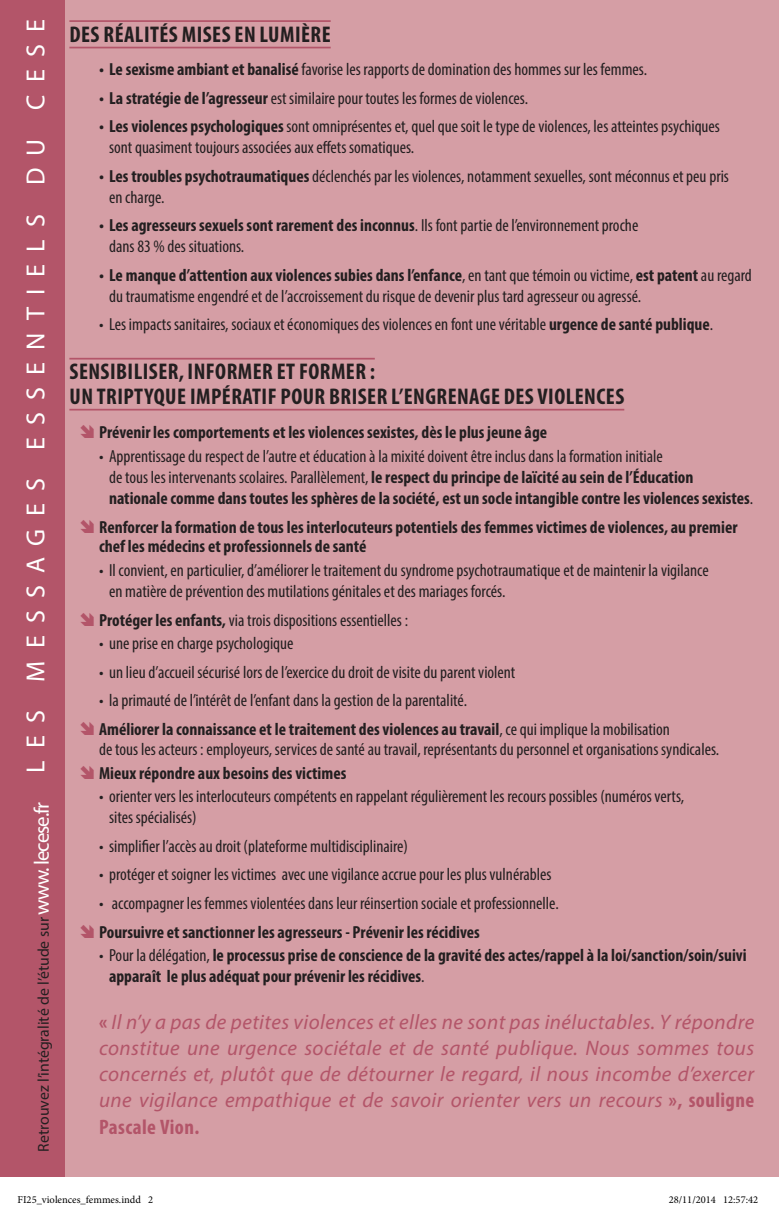
<style>
.page{position:relative;width:779px;height:1208px;background:#fff}
.page>*{position:absolute;margin:0;border:0;box-sizing:border-box;transform-origin:0 0}
.denomination_section{font:26.25px "Myriad Pro";letter-spacing:.46em;color:#fff}
.proposition_gros_tit{font:700 condensed 22.75px/24.5px "Myriad Pro";letter-spacing:.02em;color:#231f20}
.encadré_chiffres_clé{font:italic 21px/26.2px "Myriad Pro";letter-spacing:.02em;color:#b35569;text-align:justify}
.t1{font:condensed 17.5px/21px "Myriad Pro";color:#231f20}
.t2{font:700 condensed 17.5px/21px "Myriad Pro";color:#231f20}
.proposition_alinéa{font:15.75px "Myriad Pro";color:#231f20}
.t3{font:10.5px "Minion Pro";color:#000}
.s1{font-size:21px;color:#fff}
.s2{font-weight:700}
.s3{font-weight:400}
.s4{font-weight:700;font-style:normal;font-stretch:condensed}
</style>
<div class="page">
<div style="left:64px;top:0;width:715px;height:1176px;background:#d59ea5"></div>
<hr style="left:69px;top:20px;width:262px;height:2px;background:#b35569">
<hr style="left:69px;top:47px;width:262px;height:1px;background:#b35569">
<hr style="left:69px;top:358px;width:306px;height:1px;background:#b35569">
<hr style="left:69px;top:409px;width:555px;height:1px;background:#b35569">
<div style="left:0;top:0;width:64px;height:1176px;background:#b35569"></div>
<svg style="left:81px;top:424px;width:13px;height:14px"></svg>
<svg style="left:81px;top:519px;width:13px;height:13px"></svg>
<svg style="left:81px;top:612px;width:13px;height:13px"></svg>
<svg style="left:81px;top:722px;width:13px;height:13px"></svg>
<svg style="left:81px;top:765px;width:13px;height:13px"></svg>
<svg style="left:81px;top:924px;width:13px;height:13px"></svg>
<p class="denomination_section" style="left:20px;top:797px;width:779px;rotate:-90deg">LLES MESSAGES ESSENTIELS DU CESE</p>
<p class="proposition_alinéa" style="left:34px;top:1151px;width:351px;rotate:-90deg">Retrouvez l’intégralité de l’étude sur <span class="s1">www. lecese.fr</span></p>
<p class="proposition_gros_tit" style="left:70px;top:21px;width:263px">DES RÉALITÉS MISES EN LUMIÈRE</p>
<p class="t1" style="left:99px;top:59px;width:549px"><span class="s2">• Le sexisme ambiant et banalisé</span> favorise les rapports de domination des hommes sur les femmes.</p>
<p class="t1" style="left:99px;top:87px;width:430px"><span class="s2">• La stratégie de l’agresseur</span> est similaire pour toutes les formes de violences.</p>
<p class="t1" style="left:109px;top:116px;width:612px;text-indent:-10px"><span class="s2">• Les violences psychologiques</span> sont omniprésentes et, quel que soit le type de violences, les atteintes psychiques sont quasiment toujours associées aux effets somatiques.</p>
<p class="t1" style="left:109px;top:165px;width:621px;text-indent:-10px"><span class="s2">• Les troubles psychotraumatiques</span> déclenchés par les violences, notamment sexuelles, sont méconnus et peu pris en charge.</p>
<p class="t1" style="left:109px;top:214px;width:531px;text-indent:-10px"><span class="s2">• Les agresseurs sexuels sont rarement des inconnus</span>. Ils font partie de l’environnement proche dans 83 % des situations.</p>
<p class="t1" style="left:109px;top:264px;width:644px;text-indent:-10px"><span class="s2">• Le manque d’attention aux violences subies dans l’enfance</span>, en tant que témoin ou victime, <span class="s2">est patent</span> au regard du traumatisme engendré et de l’accroissement du risque de devenir plus tard agresseur ou agressé.</p>
<p class="t1" style="left:99px;top:313px;width:615px">• Les impacts sanitaires, sociaux et économiques des violences en font une véritable <span class="s2">urgence de santé publique</span>.</p>
<p class="proposition_gros_tit" style="left:70px;top:359px;width:556px">SENSIBILISER, INFORMER ET FORMER :<br>UN TRIPTYQUE IMPÉRATIF POUR BRISER L’ENGRENAGE DES VIOLENCES</p>
<p class="t2" style="left:99px;top:421px;width:449px">Prévenir les comportements et les violences sexistes, dès le plus jeune âge</p>
<p class="t2" style="left:109px;top:445px;width:646px;text-indent:-10px"><span class="s3">• Apprentissage du respect de l’autre et éducation à la mixité doivent être inclus dans la formation initiale<br>de tous les intervenants scolaires. Parallèlement,</span> le respect du principe de laïcité au sein de l’Éducation nationale comme dans toutes les sphères de la société, est un socle intangible contre les violences sexistes<span class="s3">.</span></p>
<p class="t2" style="left:99px;top:517px;width:640px;line-height:19.2px">Renforcer la formation de tous les interlocuteurs potentiels des femmes victimes de violences, au premier chef les médecins et professionnels de santé</p>
<p class="t1" style="left:109px;top:559px;width:601px;text-indent:-10px">• Il convient, en particulier, d’améliorer le traitement du syndrome psychotraumatique et de maintenir la vigilance en matière de prévention des mutilations génitales et des mariages forcés.</p>
<p class="t1" style="left:99px;top:609px;width:310px"><span class="s2">Protéger les enfants,</span> via trois dispositions essentielles :</p>
<p class="t1" style="left:99px;top:632px;width:196px">• une prise en charge psychologique</p>
<p class="t1" style="left:99px;top:661px;width:418px">• un lieu d’accueil sécurisé lors de l’exercice du droit de visite du parent violent</p>
<p class="t1" style="left:99px;top:689px;width:369px">• la primauté de l’intérêt de l’enfant dans la gestion de la parentalité.</p>
<p class="t1" style="left:99px;top:719px;width:621px;line-height:19.2px"><span class="s2">Améliorer la connaissance et le traitement des violences au travail</span>, ce qui implique la mobilisation<br>de tous les acteurs : employeurs, services de santé au travail, représentants du personnel et organisations syndicales.</p>
<p class="t2" style="left:99px;top:762px;width:249px">Mieux répondre aux besoins des victimes</p>
<p class="t1" style="left:109px;top:785px;width:577px;text-indent:-10px">• orienter vers les interlocuteurs compétents en rappelant régulièrement les recours possibles (numéros verts, sites spécialisés)</p>
<p class="t1" style="left:99px;top:835px;width:310px">• simplifier l’accès au droit (plateforme multidisciplinaire)</p>
<p class="t1" style="left:99px;top:863px;width:454px">• protéger et soigner les victimes avec une vigilance accrue pour les plus vulnérables</p>
<p class="t1" style="left:99px;top:892px;width:461px">• accompagner les femmes violentées dans leur réinsertion sociale et professionnelle.</p>
<p class="t2" style="left:99px;top:921px;width:382px">Poursuivre et sanctionner les agresseurs - Prévenir les récidives</p>
<p class="t2" style="left:109px;top:944px;width:639px;text-indent:-10px"><span class="s3">• Pour la délégation,</span> le processus prise de conscience de la gravité des actes/rappel à la loi/sanction/soin/suivi apparaît le plus adéquat pour prévenir les récidives<span class="s3">.</span></p>
<p class="encadré_chiffres_clé" style="left:99px;top:1007px;width:656px"><span class="s4">«</span> Il n’y a pas de petites violences et elles ne sont pas inéluctables. Y répondre constitue une urgence sociétale et de santé publique. Nous sommes tous concernés et, plutôt que de détourner le regard, il nous incombe d’exercer une vigilance empathique et de savoir orienter vers un recours <span class="s4">», souligne Pascale Vion.</span></p>
<p class="t3" style="left:18px;top:1192px;width:137px">FI25_violences_femmes.indd 2</p>
<p class="t3" style="left:669px;top:1192px;width:91px">28/11/2014 12:57:42</p>
</div>
